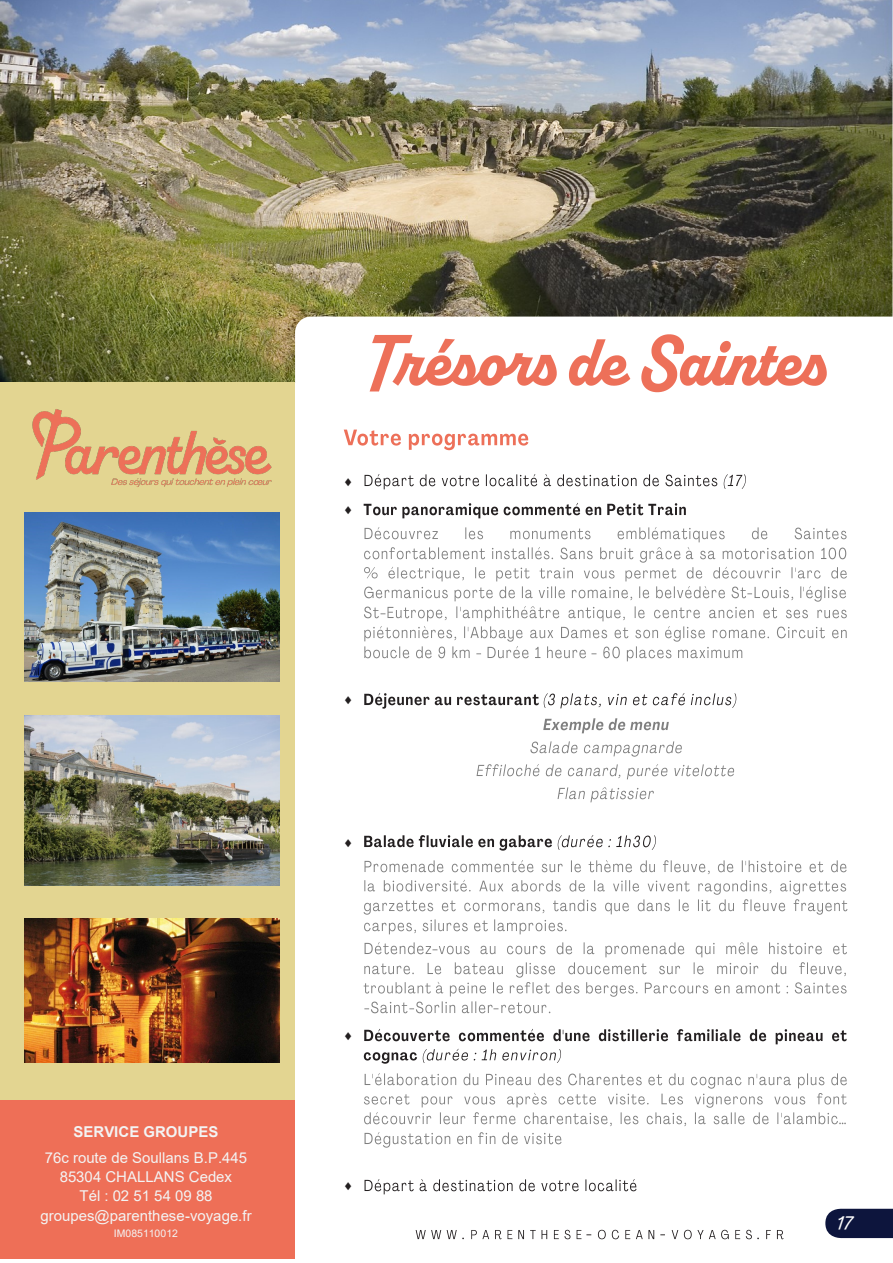
<style>
.page{position:relative;width:893px;height:1263px;background:#fff}
.page>*{position:absolute;margin:0;border:0;box-sizing:border-box;transform-origin:0 0}
.t1{font:600 16.95px "Alkaline";color:#fff}
.t2{font:15px/19.5px "Arial";color:#f3f4f4;text-align:center}
.t3{font:10.5px "Arial";color:#f3f4f4}
.s1{font-weight:700}
</style>
<div class="page">
<svg style="left:825px;top:1208px;width:68px;height:31px;background:#252c50"></svg>
<img style="left:0;top:0;width:893px;height:382px">
<div style="left:0;top:382px;width:295px;height:718px;background:#e3d591"></div>
<img style="left:416px;top:1230px;width:41px;height:10px">
<img style="left:471px;top:1229px;width:281px;height:11px">
<img style="left:586px;top:1229px;width:24px;height:11px">
<img style="left:659px;top:1229px;width:25px;height:11px">
<img style="left:766px;top:1230px;width:18px;height:10px">
<img style="left:343px;top:429px;width:186px;height:22px">
<img style="left:364px;top:474px;width:354px;height:16px">
<img style="left:723px;top:474px;width:23px;height:15px">
<img style="left:364px;top:503px;width:322px;height:16px">
<img style="left:364px;top:527px;width:483px;height:16px">
<img style="left:364px;top:547px;width:317px;height:16px">
<img style="left:686px;top:547px;width:161px;height:13px">
<img style="left:364px;top:566px;width:483px;height:16px">
<img style="left:364px;top:586px;width:438px;height:16px">
<img style="left:746px;top:586px;width:15px;height:16px">
<img style="left:803px;top:586px;width:43px;height:16px">
<img style="left:364px;top:606px;width:483px;height:16px">
<img style="left:380px;top:606px;width:14px;height:16px">
<img style="left:364px;top:626px;width:294px;height:16px">
<img style="left:665px;top:626px;width:182px;height:16px">
<img style="left:364px;top:646px;width:106px;height:13px">
<img style="left:487px;top:646px;width:99px;height:13px">
<img style="left:591px;top:653px;width:6px;height:2px">
<img style="left:603px;top:646px;width:140px;height:16px">
<img style="left:364px;top:693px;width:175px;height:16px">
<img style="left:543px;top:693px;width:194px;height:16px">
<img style="left:543px;top:718px;width:126px;height:16px">
<img style="left:530px;top:741px;width:152px;height:16px">
<img style="left:476px;top:764px;width:259px;height:16px">
<img style="left:557px;top:787px;width:97px;height:16px">
<img style="left:364px;top:835px;width:188px;height:16px">
<img style="left:557px;top:835px;width:99px;height:15px">
<img style="left:363px;top:860px;width:485px;height:55px">
<img style="left:364px;top:919px;width:203px;height:16px">
<img style="left:364px;top:942px;width:483px;height:36px">
<img style="left:432px;top:942px;width:14px;height:16px">
<img style="left:363px;top:982px;width:68px;height:12px">
<img style="left:436px;top:982px;width:411px;height:15px">
<img style="left:371px;top:1001px;width:180px;height:13px">
<img style="left:408px;top:1001px;width:15px;height:13px">
<img style="left:493px;top:1001px;width:14px;height:13px">
<img style="left:364px;top:1029px;width:483px;height:16px">
<img style="left:364px;top:1052px;width:53px;height:12px">
<img style="left:422px;top:1048px;width:139px;height:15px">
<img style="left:364px;top:1073px;width:7px;height:12px">
<img style="left:372px;top:1073px;width:475px;height:16px">
<img style="left:364px;top:1092px;width:483px;height:16px">
<img style="left:364px;top:1112px;width:474px;height:15px">
<img style="left:839px;top:1122px;width:7px;height:3px">
<img style="left:364px;top:1132px;width:198px;height:16px">
<img style="left:364px;top:1179px;width:273px;height:16px">
<img style="left:32px;top:409px;width:240px;height:78px">
<div style="left:0;top:1100px;width:295px;height:158px;background:#ee6f57"></div>
<img style="left:24px;top:715px;width:255px;height:170px">
<img style="left:24px;top:919px;width:255px;height:143px">
<img style="left:24px;top:512px;width:255px;height:169px">
<svg style="left:295px;top:317px;width:598px;height:66px"></svg>
<img style="left:369px;top:319px;width:479px;height:74px">
<p class="t2" style="left:45px;top:1119px;width:204px;line-height:25.3px"><span class="s1">SERVICE GROUPES<br></span>76c route de Soullans B.P.445</p>
<p class="t2" style="left:40px;top:1167px;width:213px">85304 CHALLANS Cedex<br>Tél : 02 51 54 09 88 groupes@parenthese-voyage.fr</p>
<p class="t3" style="left:114px;top:1225px;width:66px">IM085110012</p>
<p class="t1" style="left:837px;top:1212px;width:17px">17</p>
</div>
